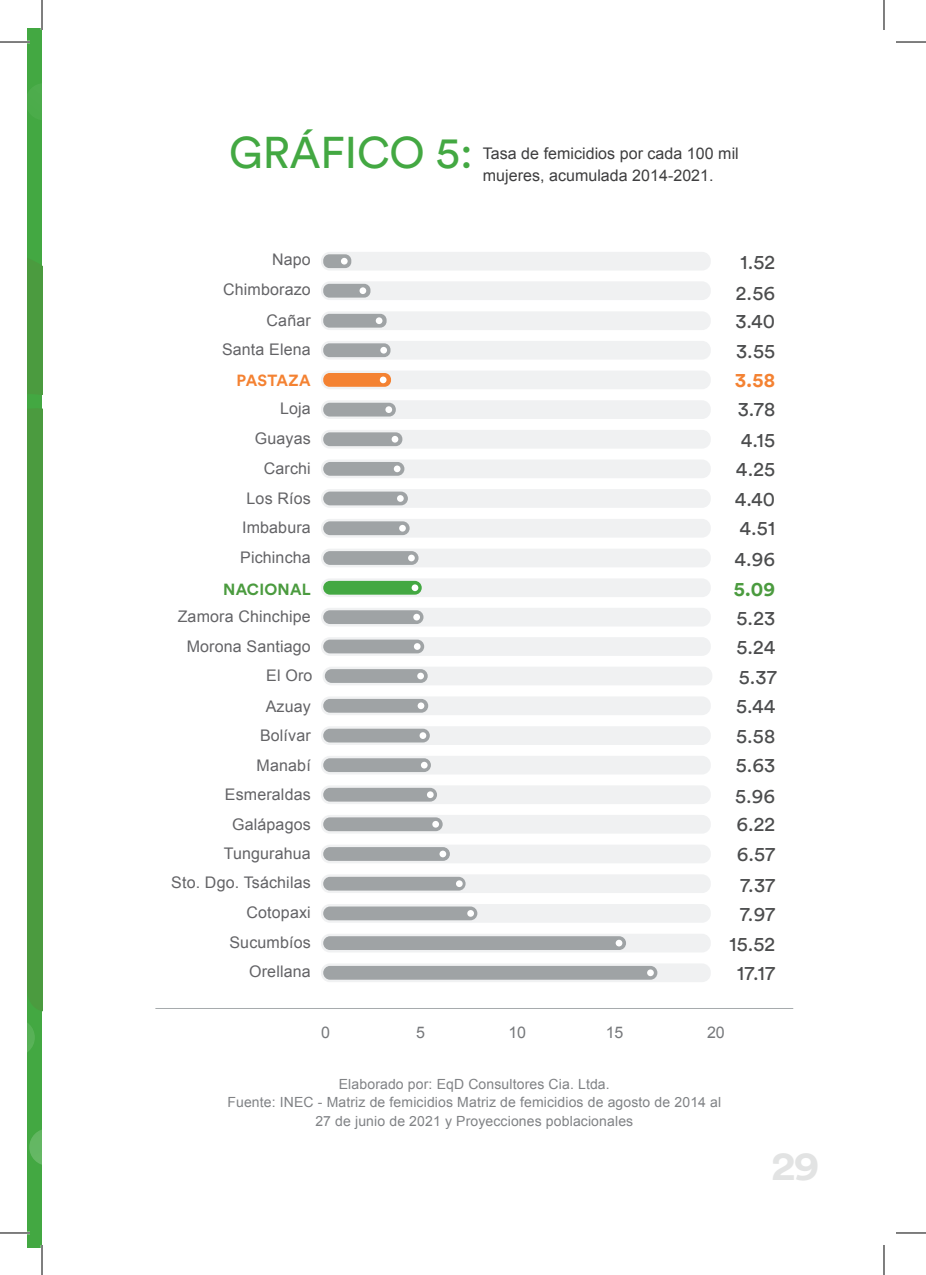
<style>
.page{position:relative;width:926px;height:1275px;background:#fff}
.page>*{position:absolute;margin:0;border:0;box-sizing:border-box;transform-origin:0 0}
.t1{font:44px "Circular Std";color:#43a842}
.t2{font:700 40.4px "Circular Std";color:#e2e3e3;scale:1.09 1}
.t3{font:20px/29.6px "Circular Std";letter-spacing:.01em;color:#4b4c4d}
.t4{font:700 20px "Circular Std";color:#f48232}
.t5{font:700 20px "Circular Std";color:#4b9b3f}
.t6{font:16px/29.6px "Arial";letter-spacing:.01em;color:#636366;text-align:right}
.t7{font:16px/22px "Arial";letter-spacing:.005em;color:#3e3e3f}
.t8{font:16px "Arial";color:#76787b}
.t9{font:700 16px "Circular Std";letter-spacing:.015em;color:#4b9b3f}
.t10{font:700 16px "Circular Std";letter-spacing:.015em;color:#f48232}
.t11{font:14px/18px "Arial";letter-spacing:.01em;color:#808285;text-align:center}
</style>
<div class="page">
<div style="left:28px;top:28px;width:14px;height:1219px;background:#43a842"></div>
<div style="left:28px;top:259px;width:14px;height:752px;background:#4b9b3f"></div>
<hr style="left:155px;top:1008px;width:638px;height:1px;background:#a7abad">
<div style="left:321px;top:341px;width:390px;height:18px;background:#f0f1f2;border-radius:9px"></div>
<div style="left:323px;top:343px;width:67px;height:14px;background:#9fa3a5;border-radius:6px"></div>
<div style="left:321px;top:370px;width:390px;height:19px;background:#f0f1f2;border-radius:9px"></div>
<div style="left:323px;top:373px;width:68px;height:14px;background:#f48232;border-radius:6px"></div>
<div style="left:321px;top:252px;width:390px;height:18px;background:#f0f1f2;border-radius:9px"></div>
<div style="left:323px;top:254px;width:28px;height:14px;background:#9fa3a5;border-radius:6px"></div>
<div style="left:321px;top:281px;width:390px;height:19px;background:#f0f1f2;border-radius:9px"></div>
<div style="left:323px;top:284px;width:47px;height:14px;background:#9fa3a5;border-radius:6px"></div>
<div style="left:321px;top:311px;width:390px;height:19px;background:#f0f1f2;border-radius:9px"></div>
<div style="left:323px;top:314px;width:64px;height:14px;background:#9fa3a5;border-radius:6px"></div>
<div style="left:321px;top:963px;width:390px;height:19px;background:#f0f1f2;border-radius:9px"></div>
<div style="left:323px;top:966px;width:334px;height:13px;background:#9fa3a5;border-radius:7px"></div>
<div style="left:321px;top:933px;width:390px;height:19px;background:#f0f1f2;border-radius:9px"></div>
<div style="left:323px;top:936px;width:303px;height:14px;background:#9fa3a5;border-radius:7px"></div>
<div style="left:321px;top:904px;width:390px;height:18px;background:#f0f1f2;border-radius:9px"></div>
<div style="left:323px;top:906px;width:154px;height:14px;background:#9fa3a5;border-radius:7px"></div>
<div style="left:321px;top:874px;width:390px;height:19px;background:#f0f1f2;border-radius:9px"></div>
<div style="left:323px;top:877px;width:143px;height:13px;background:#9fa3a5;border-radius:7px"></div>
<div style="left:321px;top:844px;width:390px;height:19px;background:#f0f1f2;border-radius:9px"></div>
<div style="left:323px;top:847px;width:127px;height:14px;background:#9fa3a5;border-radius:7px"></div>
<div style="left:321px;top:815px;width:390px;height:18px;background:#f0f1f2;border-radius:9px"></div>
<div style="left:323px;top:817px;width:120px;height:14px;background:#9fa3a5;border-radius:7px"></div>
<div style="left:321px;top:785px;width:390px;height:19px;background:#f0f1f2;border-radius:9px"></div>
<div style="left:323px;top:788px;width:114px;height:13px;background:#9fa3a5;border-radius:7px"></div>
<div style="left:321px;top:756px;width:390px;height:18px;background:#f0f1f2;border-radius:9px"></div>
<div style="left:323px;top:758px;width:108px;height:14px;background:#9fa3a5;border-radius:7px"></div>
<div style="left:321px;top:726px;width:390px;height:19px;background:#f0f1f2;border-radius:9px"></div>
<div style="left:323px;top:728px;width:107px;height:14px;background:#9fa3a5;border-radius:7px"></div>
<div style="left:321px;top:696px;width:390px;height:19px;background:#f0f1f2;border-radius:9px"></div>
<div style="left:323px;top:699px;width:105px;height:13px;background:#9fa3a5;border-radius:7px"></div>
<div style="left:323px;top:666px;width:389px;height:19px;background:#f0f1f2;border-radius:9px"></div>
<div style="left:325px;top:669px;width:103px;height:14px;background:#9fa3a5;border-radius:7px"></div>
<div style="left:321px;top:637px;width:390px;height:19px;background:#f0f1f2;border-radius:9px"></div>
<div style="left:323px;top:639px;width:101px;height:14px;background:#9fa3a5;border-radius:7px"></div>
<div style="left:321px;top:608px;width:390px;height:18px;background:#f0f1f2;border-radius:9px"></div>
<div style="left:323px;top:610px;width:100px;height:14px;background:#9fa3a5;border-radius:7px"></div>
<div style="left:321px;top:578px;width:390px;height:19px;background:#f0f1f2;border-radius:9px"></div>
<div style="left:323px;top:581px;width:99px;height:13px;background:#43a842;border-radius:7px"></div>
<div style="left:321px;top:548px;width:390px;height:19px;background:#f0f1f2;border-radius:9px"></div>
<div style="left:323px;top:551px;width:96px;height:14px;background:#9fa3a5;border-radius:7px"></div>
<div style="left:321px;top:519px;width:390px;height:18px;background:#f0f1f2;border-radius:9px"></div>
<div style="left:323px;top:521px;width:87px;height:14px;background:#9fa3a5;border-radius:7px"></div>
<div style="left:321px;top:489px;width:390px;height:19px;background:#f0f1f2;border-radius:9px"></div>
<div style="left:323px;top:491px;width:85px;height:14px;background:#9fa3a5;border-radius:7px"></div>
<div style="left:321px;top:459px;width:390px;height:19px;background:#f0f1f2;border-radius:9px"></div>
<div style="left:323px;top:462px;width:81px;height:14px;background:#9fa3a5;border-radius:7px"></div>
<div style="left:321px;top:430px;width:390px;height:18px;background:#f0f1f2;border-radius:9px"></div>
<div style="left:323px;top:432px;width:79px;height:14px;background:#9fa3a5;border-radius:7px"></div>
<div style="left:321px;top:400px;width:390px;height:19px;background:#f0f1f2;border-radius:9px"></div>
<div style="left:323px;top:403px;width:73px;height:13px;background:#9fa3a5;border-radius:7px"></div>
<div style="left:341px;top:258px;width:7px;height:6px;background:#fff;border-radius:50%"></div>
<div style="left:359px;top:287px;width:7px;height:7px;background:#fff;border-radius:50%"></div>
<div style="left:376px;top:317px;width:6px;height:7px;background:#fff;border-radius:50%"></div>
<div style="left:380px;top:347px;width:7px;height:6px;background:#fff;border-radius:50%"></div>
<div style="left:380px;top:376px;width:6px;height:7px;background:#fff;border-radius:50%"></div>
<div style="left:385px;top:406px;width:7px;height:7px;background:#fff;border-radius:50%"></div>
<svg style="left:392px;top:436px;width:6px;height:6px"></svg>
<div style="left:394px;top:465px;width:7px;height:7px;background:#fff;border-radius:50%"></div>
<div style="left:397px;top:495px;width:7px;height:7px;background:#fff;border-radius:50%"></div>
<div style="left:399px;top:525px;width:7px;height:6px;background:#fff;border-radius:50%"></div>
<div style="left:408px;top:554px;width:7px;height:7px;background:#fff;border-radius:50%"></div>
<div style="left:413px;top:614px;width:7px;height:6px;background:#fff;border-radius:50%"></div>
<div style="left:412px;top:584px;width:6px;height:7px;background:#fff;border-radius:50%"></div>
<div style="left:414px;top:643px;width:7px;height:7px;background:#fff;border-radius:50%"></div>
<div style="left:417px;top:672px;width:7px;height:7px;background:#fff;border-radius:50%"></div>
<div style="left:418px;top:702px;width:6px;height:7px;background:#fff;border-radius:50%"></div>
<div style="left:420px;top:732px;width:6px;height:7px;background:#fff;border-radius:50%"></div>
<div style="left:421px;top:762px;width:7px;height:6px;background:#fff;border-radius:50%"></div>
<div style="left:427px;top:791px;width:7px;height:7px;background:#fff;border-radius:50%"></div>
<div style="left:432px;top:821px;width:7px;height:6px;background:#fff;border-radius:50%"></div>
<div style="left:439px;top:850px;width:7px;height:7px;background:#fff;border-radius:50%"></div>
<div style="left:456px;top:880px;width:7px;height:7px;background:#fff;border-radius:50%"></div>
<div style="left:467px;top:910px;width:7px;height:6px;background:#fff;border-radius:50%"></div>
<div style="left:616px;top:939px;width:6px;height:7px;background:#fff;border-radius:50%"></div>
<div style="left:647px;top:969px;width:7px;height:7px;background:#fff;border-radius:50%"></div>
<hr style="left:0;top:41px;width:30px;height:2px;background:#fff">
<hr style="left:0;top:1231px;width:30px;height:3px;background:#fff">
<hr style="left:41px;top:0;width:2px;height:30px;background:#fff">
<hr style="left:41px;top:1245px;width:2px;height:30px;background:#fff">
<hr style="left:0;top:42px;width:30px;height:1px;background:#000">
<hr style="left:896px;top:42px;width:30px;height:1px;background:#000">
<hr style="left:0;top:1232px;width:30px;height:1px;background:#000">
<hr style="left:896px;top:1232px;width:30px;height:1px;background:#000">
<hr style="left:42px;top:0;width:1px;height:30px;background:#000">
<hr style="left:42px;top:1245px;width:1px;height:30px;background:#000">
<hr style="left:884px;top:0;width:1px;height:30px;background:#000">
<hr style="left:884px;top:1245px;width:1px;height:30px;background:#000">
<h1 class="t1" style="left:229px;top:126px;width:245px">GRÁFICO 5:</h1>
<p class="t7" style="left:483px;top:142px;width:257px">Tasa de femicidios por cada 100 mil mujeres, acumulada 2014-2021.</p>
<p class="t6" style="left:223px;top:244px;width:89px;line-height:30.6px">Napo<br>Chimborazo<br>Cañar</p>
<p class="t6" style="left:222px;top:335px;width:90px">Santa Elena</p>
<p class="t10" style="left:237px;top:370px;width:76px">PASTAZA</p>
<p class="t6" style="left:240px;top:394px;width:72px">Loja<br>Guayas<br>Carchi<br>Los Ríos<br>Imbabura<br>Pichincha</p>
<p class="t9" style="left:223px;top:578px;width:89px">NACIONAL</p>
<p class="t6" style="left:171px;top:601px;width:143px">Zamora Chinchipe<br>Morona Santiago<br>El Oro<br>Azuay<br>Bolívar<br>Manabí<br>Esmeraldas<br>Galápagos<br>Tungurahua<br>Sto. Dgo. Tsáchilas<br>Cotopaxi<br>Sucumbíos<br>Orellana</p>
<p class="t3" style="left:736px;top:247px;width:41px;line-height:30.8px">1.52<br>2.56</p>
<p class="t3" style="left:735px;top:305px;width:41px;line-height:30.4px">3.40<br>3.55</p>
<p class="t4" style="left:735px;top:366px;width:42px">3.58</p>
<p class="t3" style="left:738px;top:394px;width:39px;line-height:30.8px">3.78<br>4.15</p>
<p class="t3" style="left:734px;top:454px;width:42px;text-align:justify">4.25<br>4.40<br>4.51<br>4.96</p>
<p class="t5" style="left:734px;top:575px;width:43px">5.09</p>
<p class="t3" style="left:735px;top:603px;width:43px;text-align:justify">5.23<br>5.24<br>5.37<br>5.44<br>5.58<br>5.63<br>5.96</p>
<p class="t3" style="left:729px;top:808px;width:47px;text-align:center">6.22<br>6.57<br>7.37<br>7.97<br>15.52<br>17.17</p>
<p class="t8" style="left:321px;top:1022px;width:10px">0</p>
<p class="t8" style="left:416px;top:1022px;width:10px">5</p>
<p class="t8" style="left:508px;top:1022px;width:19px">10</p>
<p class="t8" style="left:606px;top:1022px;width:19px">15</p>
<p class="t8" style="left:707px;top:1022px;width:19px">20</p>
<p class="t11" style="left:227px;top:1075px;width:495px">Elaborado por: EqD Consultores Cia. Ltda.<br>Fuente: INEC - Matriz de femicidios Matriz de femicidios de agosto de 2014 al<br>27 de junio de 2021 y Proyecciones poblacionales</p>
<h2 class="t2" style="left:771px;top:1139px;width:45px">29</h2>
</div>
